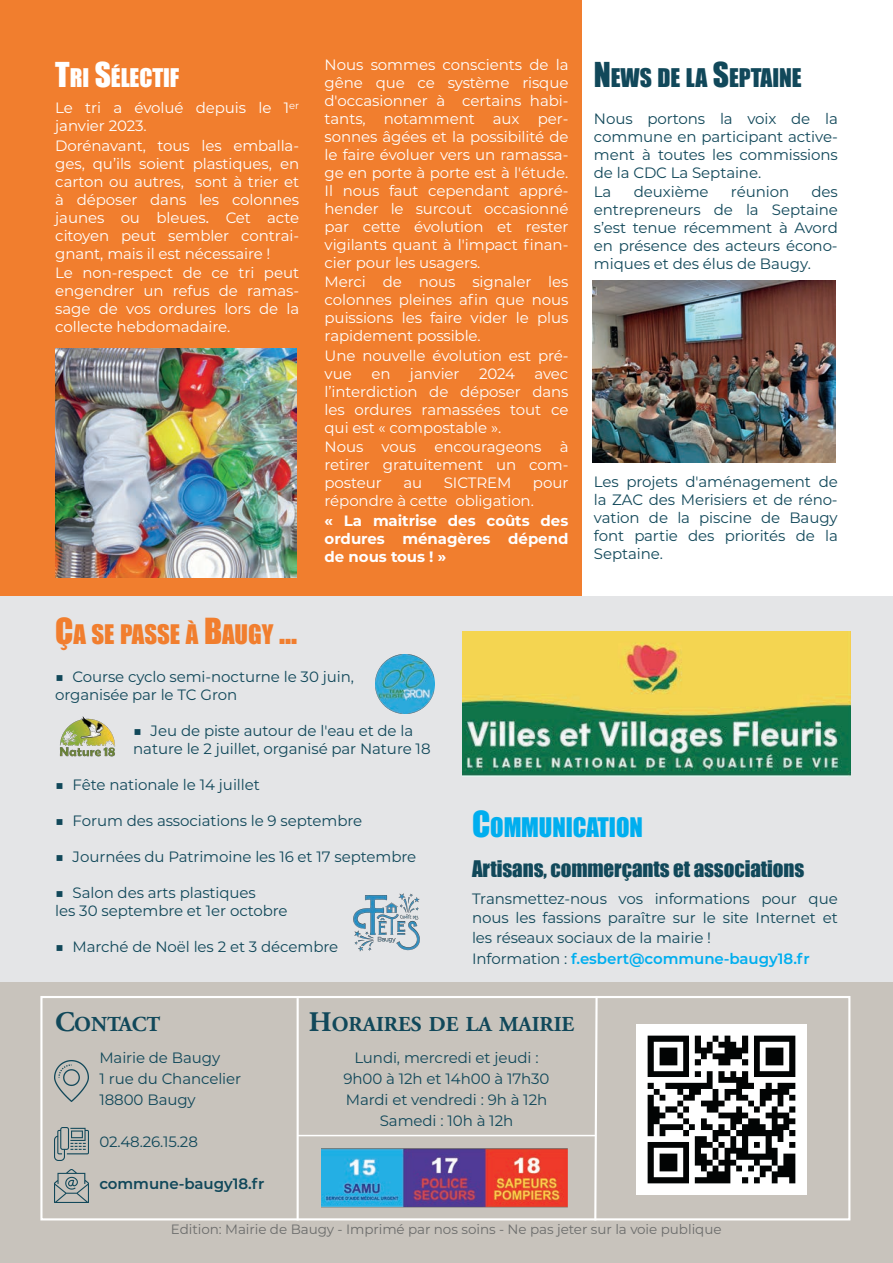
<style>
.page{position:relative;width:893px;height:1263px;background:#fff}
.page>*{position:absolute;margin:0;border:0;box-sizing:border-box;transform-origin:0 0}
.t1{font:24.75px "Impact";letter-spacing:-.005em;color:#f17e2e}
.t2{font:24.75px "Impact";color:#00aeef}
.t3{font:23.7px "Impact";color:#11485a}
.t4{font:23.7px "Impact";color:#fff}
.t5{font:700 21.3px "Adobe Garamond LT";letter-spacing:-.005em;color:#11485a}
.t6{font:21px "Impact";letter-spacing:-.005em;color:#11485a}
.t7{font:15px/18px "Montserrat";letter-spacing:-.01em;color:#fff;text-align:justify}
.t8{font:15px/18px "Montserrat";letter-spacing:-.01em;color:#11485a;text-align:justify}
.t9{font:700 15px/18px "Montserrat";letter-spacing:-.005em;color:#fff;text-align:justify}
.t10{font:600 15px "Montserrat";letter-spacing:-.005em;color:#00aeef}
.t11{font:600 15px "Montserrat";letter-spacing:-.005em;color:#11485a}
.t12{font:13.5px "Montserrat";letter-spacing:-.005em;color:#6c6d6c}
.s1{font-size:31.5px}
.s2{font-size:18px}
.s3{font-size:33px}
.s4{font-weight:400;color:#11485a}
.s5{font-size:28.5px}
</style>
<div class="page">
<div style="left:0;top:0;width:581px;height:600px;background:#f17e2e"></div>
<div style="left:0;top:596px;width:893px;height:394px;background:#e4e5e7"></div>
<div style="left:0;top:982px;width:893px;height:281px;background:#c8c3bc"></div>
<div style="left:40px;top:996px;width:810px;height:224px;border:2px solid #fff"></div>
<img style="left:55px;top:1060px;width:34px;height:41px">
<img style="left:55px;top:1127px;width:34px;height:34px">
<img style="left:55px;top:1169px;width:34px;height:34px">
<hr style="left:297px;top:998px;width:2px;height:222px;background:#fff">
<svg style="left:593px;top:996px;width:6px;height:225px"></svg>
<img style="left:321px;top:1148px;width:246px;height:60px">
<hr style="left:298px;top:1135px;width:297px;height:1px;background:#fff">
<img style="left:637px;top:1025px;width:170px;height:170px">
<img style="left:462px;top:631px;width:388px;height:145px">
<img style="left:56px;top:349px;width:240px;height:228px">
<img style="left:593px;top:281px;width:243px;height:182px">
<img style="left:375px;top:654px;width:59px;height:59px">
<img style="left:59px;top:716px;width:56px;height:41px">
<img style="left:353px;top:893px;width:67px;height:59px">
<p class="t7" style="left:325px;top:55px;width:245px">Nous sommes conscients de la gêne que ce système risque d'occasionner à certains habi‐ tants, notamment aux per‐ sonnes âgées et la possibilité de le faire évoluer vers un ramassa&shy;ge en porte à porte est à l'étude.<br>Il nous faut cependant appré‐ hender le surcout occasionné par cette évolution et rester vigilants quant à l'impact finan‐ cier pour les usagers.</p>
<p class="t7" style="left:325px;top:273px;width:245px">Merci de nous signaler les colonnes pleines afin que nous puissions les faire vider le plus rapidement possible.</p>
<p class="t7" style="left:325px;top:346px;width:245px">Une nouvelle évolution est pré‐ vue</p>
<h2 class="t4" style="left:55px;top:63px;width:126px"><span class="s1">T</span>RI <span class="s1">S</span>ÉLECTIF</h2>
<h2 class="t3" style="left:594px;top:63px;width:209px"><span class="s1">N</span>EWS DE LA <span class="s1">S</span>EPTAINE</h2>
<p class="t8" style="left:594px;top:109px;width:245px">Nous portons la voix de la commune en participant active&shy;ment à toutes les commissions de la CDC La Septaine.</p>
<p class="t8" style="left:594px;top:183px;width:19px">La</p>
<p class="t8" style="left:634px;top:183px;width:76px">deuxième</p>
<p class="t8" style="left:731px;top:183px;width:60px">réunion</p>
<p class="t7" style="left:55px;top:99px;width:245px">Le tri a évolué depuis le 1<sup>er </sup>janvier 2023.</p>
<p class="t7" style="left:55px;top:136px;width:245px">Dorénavant, tous les emballa‐ ges, qu’ils soient plastiques, en carton ou autres, sont à trier et à déposer dans les colonnes jaunes ou bleues<span class="s2">.</span> Cet acte citoyen peut sembler contrai‐ gnant, mais il est nécessaire !</p>
<p class="t7" style="left:55px;top:264px;width:245px">Le non-respect de ce tri peut engendrer un refus de ramas&shy;sage de vos ordures lors de la collecte hebdomadaire.</p>
<p class="t8" style="left:594px;top:183px;width:245px;text-indent:218px">des entrepreneurs de la Septaine s’est tenue récemment à Avord en présence des acteurs écono‐ miques et des élus de Baugy.</p>
<p class="t7" style="left:371px;top:364px;width:21px">en</p>
<p class="t7" style="left:410px;top:364px;width:51px">janvier</p>
<p class="t7" style="left:479px;top:364px;width:37px">2024</p>
<p class="t7" style="left:325px;top:364px;width:245px;text-indent:210px">avec l’interdiction de déposer dans les ordures ramassées tout ce qui est « compostable ».</p>
<p class="t7" style="left:325px;top:438px;width:245px">Nous vous encourageons à retirer gratuitement un com‐ posteur</p>
<p class="t8" style="left:594px;top:472px;width:245px">Les projets d'aménagement de la ZAC des Merisiers et de réno‐ vation de la piscine de Baugy font partie des priorités de la Septaine.</p>
<p class="t7" style="left:403px;top:474px;width:20px">au</p>
<p class="t7" style="left:444px;top:474px;width:69px">SICTREM</p>
<p class="t7" style="left:325px;top:474px;width:245px;text-indent:208px">pour répondre à cette obligation.</p>
<p class="t9" style="left:325px;top:511px;width:245px">« La maitrise des coûts des ordures ménagères dépend de nous tous ! »</p>
<h1 class="t1" style="left:55px;top:619px;width:243px"><span class="s3">Ç</span>A SE PASSE À <span class="s3">B</span>AUGY <span class="s3">...</span></h1>
<p class="t8" style="left:55px;top:668px;width:300px">■ Course cyclo semi-nocturne le 30 juin, organisée par le TC Gron</p>
<p class="t8" style="left:133px;top:722px;width:299px">■ Jeu de piste autour de l'eau et de la nature le 2 juillet, organisé par Nature 18</p>
<p class="t8" style="left:55px;top:776px;width:206px">■ Fête nationale le 14 juillet</p>
<p class="t8" style="left:55px;top:812px;width:308px">■ Forum des associations le 9 septembre</p>
<p class="t8" style="left:55px;top:848px;width:362px">■ Journées du Patrimoine les 16 et 17 septembre</p>
<p class="t8" style="left:55px;top:884px;width:234px">■ Salon des arts plastiques<br>les 30 septembre et 1er octobre</p>
<p class="t8" style="left:55px;top:938px;width:284px">■ Marché de Noël les 2 et 3 décembre</p>
<h1 class="t2" style="left:472px;top:812px;width:172px"><span class="s3">C</span>OMMUNICATION</h1>
<h3 class="t6" style="left:472px;top:856px;width:334px">Artisans, commerçants et associations</h3>
<p class="t8" style="left:472px;top:889px;width:367px;line-height:19.5px">Transmettez-nous vos informations pour que nous les fassions paraître sur le site Internet et les réseaux sociaux de la mairie !</p>
<p class="t10" style="left:472px;top:949px;width:339px"><span class="s4">Information :</span> f.esbert@commune-baugy18.fr</p>
<h3 class="t5" style="left:55px;top:1012px;width:106px"><span class="s5">C</span>ONTACT</h3>
<h3 class="t5" style="left:309px;top:1012px;width:267px"><span class="s5">H</span>ORAIRES DE LA MAIRIE</h3>
<p class="t8" style="left:343px;top:1047px;width:208px;line-height:21px;text-align:center">Lundi, mercredi et jeudi :<br>9h00 à 12h et 14h00 à 17h30<br>Mardi et vendredi : 9h à 12h<br>Samedi : 10h à 12h</p>
<p class="t8" style="left:99px;top:1047px;width:143px;line-height:21px;text-align:left">Mairie de Baugy<br>1 rue du Chancelier<br>18800 Baugy</p>
<p class="t8" style="left:99px;top:1133px;width:100px">02.48.26.15.28</p>
<p class="t11" style="left:99px;top:1175px;width:167px">commune-baugy18.fr</p>
<p class="t12" style="left:171px;top:1220px;width:552px">Edition: Mairie de Baugy - Imprimé par nos soins - Ne pas jeter sur la voie publique</p>
</div>
